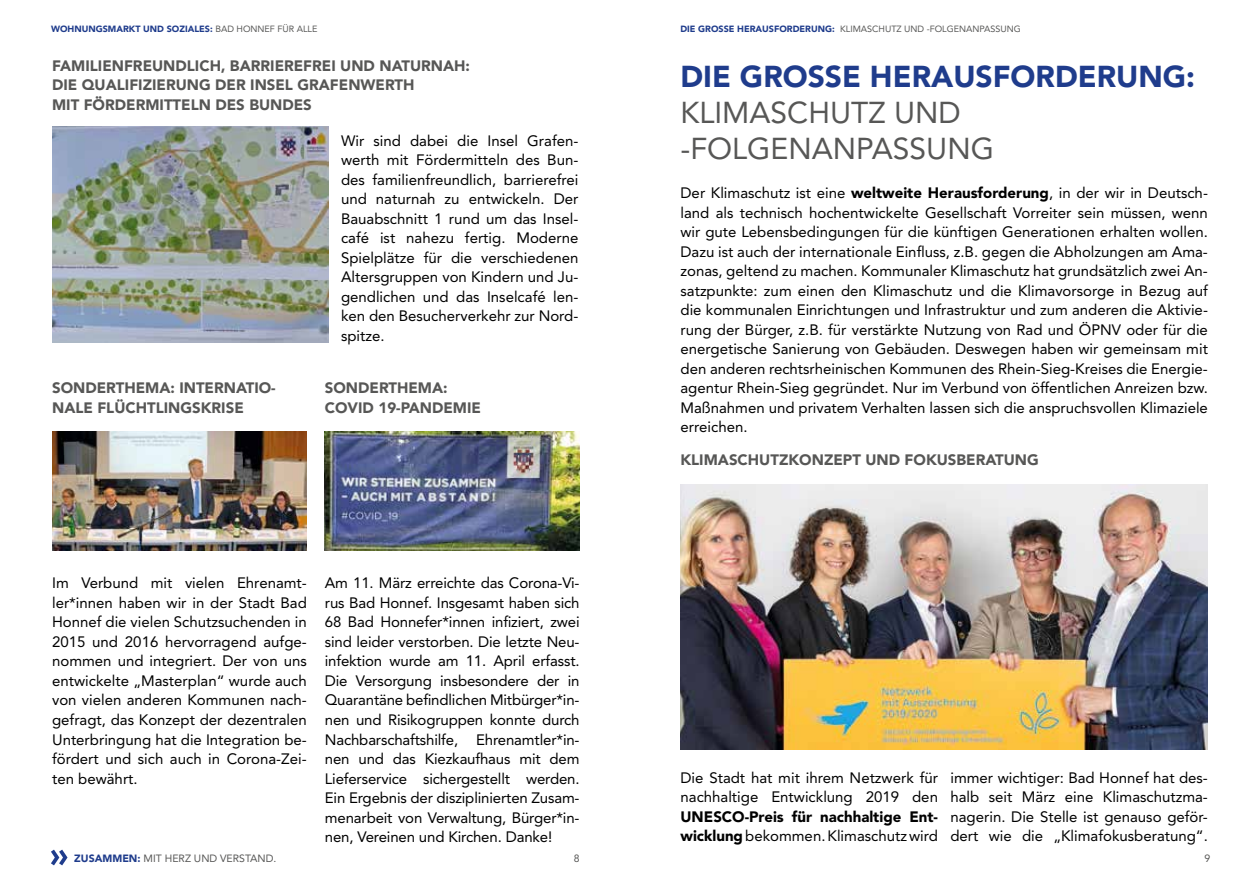
<style>
.page{position:relative;width:1259px;height:893px;background:#fff}
.page>*{position:absolute;margin:0;border:0;box-sizing:border-box;transform-origin:0 0}
.t1{font:30px/36px "Avenir";color:#575756}
.t2{font:900 30px "Avenir";color:#1f3c8c}
.t3{font:15px/19.5px "Avenir";color:#000;text-align:justify}
.t4{font:900 15px/19.5px "Avenir";color:#575756}
.t5{font:900 15px/19.5px "Avenir";color:#000}
.t6{font:10.5px "Avenir";color:#575756}
.t7{font:9px "Avenir";color:#575756}
.t8{font:900 9px "Avenir";color:#1f3c8c}
.s1{font-weight:400;color:#575756}
.s2{font-weight:900;color:#1f3c8c}
.s3{font-weight:900}
.s4{font-weight:400}
</style>
<div class="page">
<svg style="left:51px;top:850px;width:17px;height:15px"></svg>
<img style="left:52px;top:431px;width:255px;height:119px">
<img style="left:325px;top:431px;width:254px;height:119px">
<img style="left:52px;top:126px;width:276px;height:216px">
<img style="left:680px;top:484px;width:528px;height:265px">
<p class="t8" style="left:51px;top:24px;width:268px">WOHNUNGSMARKT UND SOZIALES: <span class="s1">BAD HONNEF FÜR ALLE</span></p>
<p class="t4" style="left:52px;top:55px;width:419px">FAMILIENFREUNDLICH, BARRIEREFREI UND NATURNAH:<br>DIE QUALIFIZIERUNG DER INSEL GRAFENWERTH<br>MIT FÖRDERMITTELN DES BUNDES</p>
<p class="t4" style="left:52px;top:378px;width:225px">SONDERTHEMA: INTERNATIO-<br>NALE FLÜCHTLINGSKRISE</p>
<p class="t3" style="left:341px;top:131px;width:239px">Wir sind dabei die Insel Grafen&shy;werth mit Fördermitteln des Bun&shy;des familienfreundlich, barrierefrei und naturnah zu entwickeln. Der Bauabschnitt 1 rund um das Insel&shy;café ist nahezu fertig. Moderne Spielplätze für die verschiedenen Altersgruppen von Kindern und Ju&shy;gendlichen und das Inselcafé len&shy;ken den Besucherverkehr zur Nord&shy;spitze.</p>
<p class="t4" style="left:325px;top:378px;width:158px">SONDERTHEMA:<br>COVID 19-PANDEMIE</p>
<p class="t3" style="left:52px;top:574px;width:256px">Im Verbund mit vielen Ehrenamt&shy;ler*innen haben wir in der Stadt Bad Honnef die vielen Schutzsuchenden in 2015 und 2016 hervorragend aufge&shy;nommen und integriert. Der von uns entwickelte „Masterplan“ wurde auch von vielen anderen Kommunen nach&shy;gefragt, das Konzept der dezentralen Unterbringung hat die Integration be&shy;fördert und sich auch in Corona-Zei&shy;ten bewährt.</p>
<p class="t3" style="left:325px;top:574px;width:256px">Am 11. März erreichte das Corona-Vi&shy;rus Bad Honnef. Insgesamt haben sich 68 Bad Honnefer*innen infiziert, zwei sind leider verstorben. Die letzte Neu&shy;infektion wurde am 11. April erfasst.<br>Die Versorgung insbesondere der in Quarantäne befindlichen Mitbürger*in&shy;nen und Risikogruppen konnte durch Nachbarschaftshilfe, Ehrenamtler*in&shy;nen und das Kiezkaufhaus mit dem Lieferservice sichergestellt werden.<br>Ein Ergebnis der disziplinierten Zusam&shy;menarbeit von Verwaltung, Bürger*in&shy;nen, Vereinen und Kirchen. Danke!</p>
<p class="t7" style="left:680px;top:24px;width:342px"><span class="s2">DIE GROSSE HERAUSFORDERUNG:</span> KLIMASCHUTZ UND -FOLGENANPASSUNG</p>
<h1 class="t2" style="left:680px;top:58px;width:516px">DIE GROSSE HERAUSFORDERUNG:</h1>
<h1 class="t1" style="left:680px;top:95px;width:315px">KLIMASCHUTZ UND -FOLGENANPASSUNG</h1>
<p class="t3" style="left:680px;top:183px;width:529px">Der Klimaschutz ist eine <span class="s3">weltweite Herausforderung</span>, in der wir in Deutsch&shy;land als technisch hochentwickelte Gesellschaft Vorreiter sein müssen, wenn wir gute Lebensbedingungen für die künftigen Generationen erhalten wollen.<br>Dazu ist auch der internationale Einfluss, z.B. gegen die Abholzungen am Ama&shy;zonas, geltend zu machen. Kommunaler Klimaschutz hat grundsätzlich zwei An&shy;satzpunkte: zum einen den Klimaschutz und die Klimavorsorge in Bezug auf die kommunalen Einrichtungen und Infrastruktur und zum anderen die Aktivie&shy;rung der Bürger, z.B. für verstärkte Nutzung von Rad und ÖPNV oder für die energetische Sanierung von Gebäuden. Deswegen haben wir gemeinsam mit den anderen rechtsrheinischen Kommunen des Rhein-Sieg-Kreises die Energie&shy;agentur Rhein-Sieg gegründet. Nur im Verbund von öffentlichen Anreizen bzw.<br>Maßnahmen und privatem Verhalten lassen sich die anspruchsvollen Klimaziele erreichen.</p>
<p class="t4" style="left:680px;top:450px;width:360px">KLIMASCHUTZKONZEPT UND FOKUSBERATUNG</p>
<p class="t3" style="left:680px;top:768px;width:259px">Die Stadt hat mit ihrem Netzwerk für nachhaltige Entwicklung 2019 den</p>
<p class="t5" style="left:680px;top:807px;width:259px">UNESCO-Preis für nachhaltige Ent&shy;wicklung <span class="s4">bekommen. Klimaschutz wird</span></p>
<p class="t3" style="left:950px;top:768px;width:259px">immer wichtiger: Bad Honnef hat des&shy;halb seit März eine Klimaschutzma&shy;nagerin. Die Stelle ist genauso geför&shy;dert wie die „Klimafokusberatung“.</p>
<p class="t6" style="left:74px;top:852px;width:204px"><span class="s2">ZUSAMMEN:</span> MIT HERZ UND VERSTAND.</p>
<p class="t6" style="left:574px;top:852px;width:7px">8</p>
<p class="t6" style="left:1204px;top:852px;width:7px">9</p>
</div>
